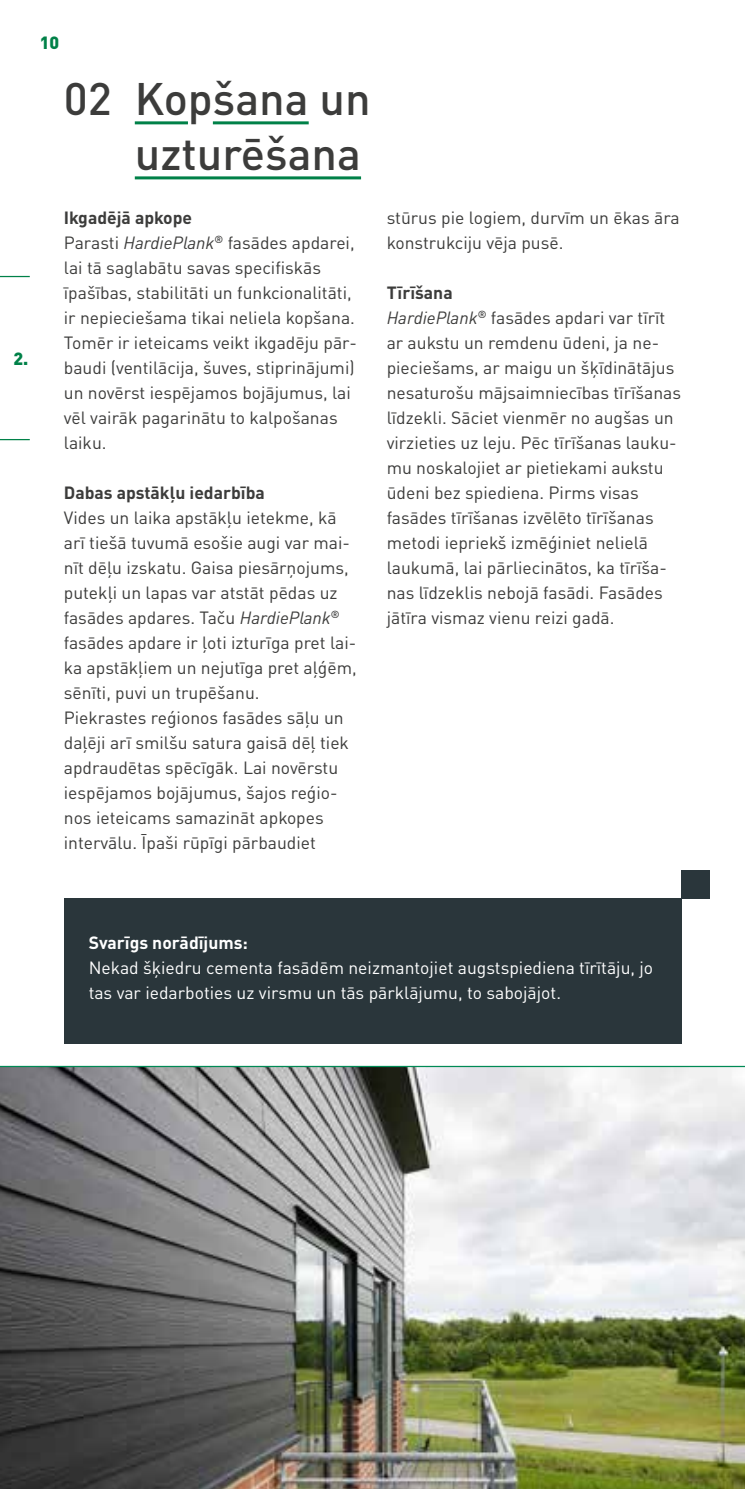
<style>
.page{position:relative;width:745px;height:1489px;background:#fff}
.page>*{position:absolute;margin:0;border:0;box-sizing:border-box;transform-origin:0 0}
.t1{font:500 45px/55px "DIN Pro";color:#3c3c3b;text-align:right}
.t2{font:17.5px/25px "DIN Pro";color:#3c3c3b}
.t3{font:17.5px/25px "DIN Pro";color:#fff}
.t4{font:700 17.5px "DIN Pro";color:#3c3c3b}
.t5{font:700 17.5px "DIN Pro";color:#fff}
.t6{font:900 17.5px "DIN Pro";color:#008148}
.s1{font-weight:700}
.s2{font-style:italic}
</style>
<div class="page">
<hr style="left:135px;top:121px;width:53px;height:3px;background:#008148">
<hr style="left:213px;top:121px;width:95px;height:3px;background:#008148">
<hr style="left:135px;top:176px;width:226px;height:3px;background:#008148">
<img style="left:0;top:1067px;width:744px;height:421px">
<hr style="left:0;top:1065px;width:744px;height:2px;background:#008a55">
<div style="left:64px;top:897px;width:616px;height:146px;background:#2a363b"></div>
<div style="left:680px;top:870px;width:29px;height:28px;background:#2a363b"></div>
<hr style="left:0;top:276px;width:30px;height:1px;background:#008148">
<hr style="left:0;top:439px;width:30px;height:1px;background:#008148">
<p class="t6" style="left:40px;top:31px;width:21px">10</p>
<h1 class="t1" style="left:64px;top:67px;width:308px">02 Kopšana un uzturēšana</h1>
<p class="t6" style="left:13px;top:346px;width:16px">2.</p>
<p class="t2" style="left:64px;top:203px;width:294px"><span class="s1">Ikgadējā apkope<br></span>Parasti <span class="s2">HardiePlank</span><sup>®</sup> fasādes apdarei, lai tā saglabātu savas specifiskās īpašības, stabilitāti un funkcionalitāti, ir nepieciešama tikai neliela kopšana.<br>Tomēr ir ieteicams veikt ikgadēju pār&shy;baudi (ventilācija, šuves, stiprinājumi) un novērst iespējamos bojājumus, lai vēl vairāk pagarinātu to kalpošanas laiku.</p>
<p class="t4" style="left:64px;top:478px;width:202px">Dabas apstākļu iedarbība</p>
<p class="t2" style="left:64px;top:503px;width:294px">Vides un laika apstākļu ietekme, kā arī tiešā tuvumā esošie augi var mai&shy;nīt dēļu izskatu. Gaisa piesārņojums, putekļi un lapas var atstāt pēdas uz fasādes apdares. Taču <span class="s2">HardiePlank</span><sup>® </sup>fasādes apdare ir ļoti izturīga pret lai&shy;ka apstākļiem un nejutīga pret aļģēm, sēnīti, puvi un trupēšanu.<br>Piekrastes reģionos fasādes sāļu un daļēji arī smilšu satura gaisā dēļ tiek apdraudētas spēcīgāk. Lai novērstu iespējamos bojājumus, šajos reģio&shy;nos ieteicams samazināt apkopes intervālu. Īpaši rūpīgi pārbaudiet</p>
<p class="t2" style="left:386px;top:203px;width:294px">stūrus pie logiem, durvīm un ēkas āra konstrukciju vēja pusē.</p>
<p class="t2" style="left:386px;top:278px;width:296px"><span class="s1">Tīrīšana<br></span><span class="s2">HardiePlank</span><sup>®</sup> fasādes apdari var tīrīt ar aukstu un remdenu ūdeni, ja ne&shy;pieciešams, ar maigu un šķīdinātājus nesaturošu mājsaimniecības tīrīšanas līdzekli. Sāciet vienmēr no augšas un virzieties uz leju. Pēc tīrīšanas lauku&shy;mu noskalojiet ar pietiekami aukstu ūdeni bez spiediena. Pirms visas fasādes tīrīšanas izvēlēto tīrīšanas metodi iepriekš izmēģiniet nelielā laukumā, lai pārliecinātos, ka tīrīša&shy;nas līdzeklis nebojā fasādi. Fasādes jātīra vismaz vienu reizi gadā.</p>
<p class="t5" style="left:89px;top:928px;width:161px">Svarīgs norādījums:</p>
<p class="t3" style="left:89px;top:953px;width:565px">Nekad šķiedru cementa fasādēm neizmantojiet augstspiediena tīrītāju, jo tas var iedarboties uz virsmu un tās pārklājumu, to sabojājot.</p>
</div>
